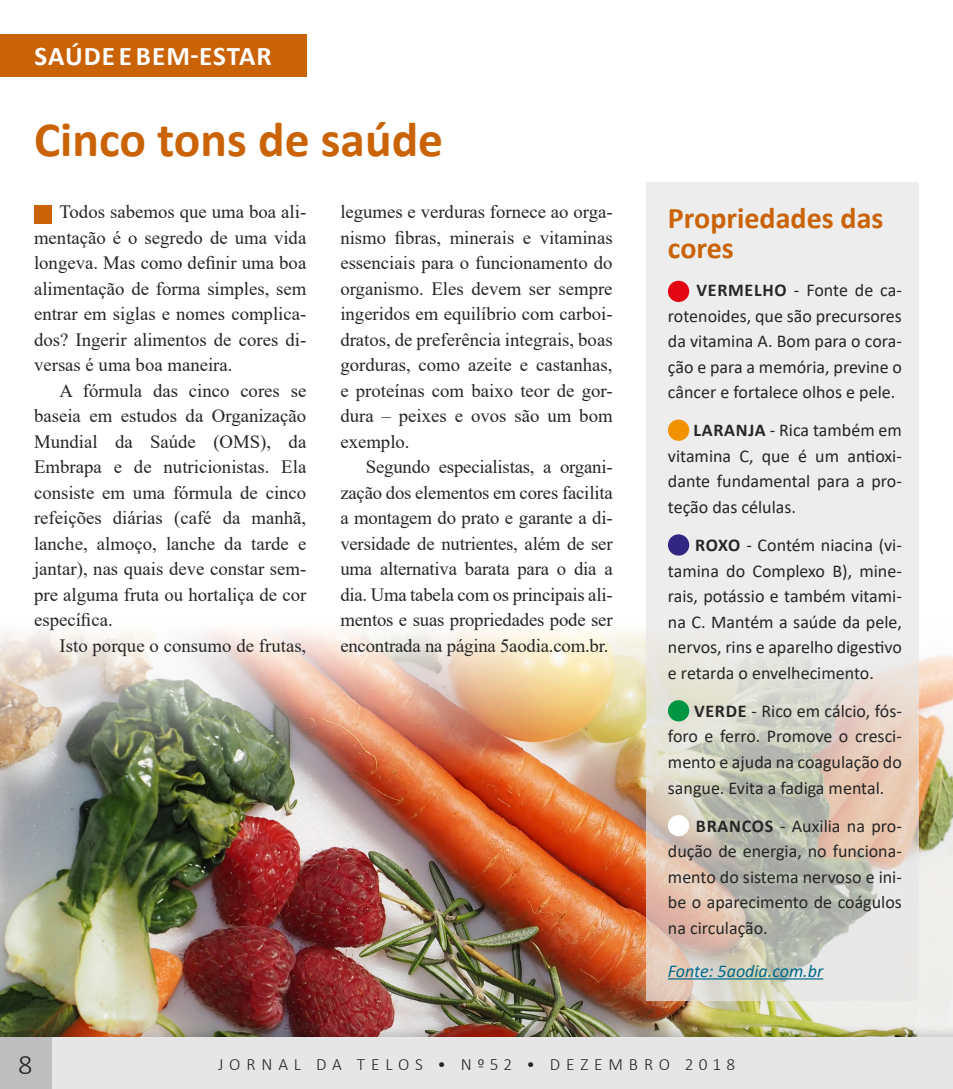
<style>
.page{position:relative;width:953px;height:1089px;background:#fff}
.page>*{position:absolute;margin:0;border:0;box-sizing:border-box;transform-origin:0 0}
.t1{font:700 49.5px "Calibri";color:#ca6306}
.t2{font:700 30px/30px "Calibri";color:#ca6306}
.t3{font:300 28.5px "Calibri";color:#262626}
.t4{font:700 27px "Calibri";letter-spacing:.035em;color:#fff}
.t5{font:18.75px/25.5px "Times New Roman";color:#262626;text-align:justify}
.t6{font:18px/25.5px "Calibri";color:#262626;text-align:justify}
.t7{font:italic 18px "Calibri";color:#00698c}
.t8{font:300 17.25px "Calibri";letter-spacing:.34em;color:#262626}
.s1{font-weight:700}
</style>
<div class="page">
<img style="left:0;top:614px;width:952px;height:409px">
<svg style="left:646px;top:182px;width:272px;height:819px;background:#e3e0da"></svg>
<div style="left:34px;top:205px;width:17px;height:19px;background:#ca6306"></div>
<div style="left:0;top:34px;width:306px;height:43px;background:#ca6306"></div>
<div style="left:668px;top:281px;width:21px;height:21px;background:#e30613;border-radius:50%"></div>
<div style="left:668px;top:419px;width:21px;height:22px;background:#f39200;border-radius:50%"></div>
<div style="left:668px;top:534px;width:21px;height:21px;background:#312783;border-radius:50%"></div>
<div style="left:668px;top:700px;width:21px;height:21px;background:#009641;border-radius:50%"></div>
<div style="left:668px;top:815px;width:21px;height:21px;background:#fff;border-radius:50%"></div>
<hr style="left:668px;top:978px;width:155px;height:1px;background:#00698c">
<div style="left:0;top:1023px;width:952px;height:66px;background:#000;opacity:.3"></div>
<div style="left:0;top:1037px;width:952px;height:52px;background:#e7e6e6"></div>
<div style="left:0;top:1037px;width:51px;height:52px;background:#bebebe"></div>
<h3 class="t4" style="left:35px;top:37px;width:239px">SAÚDE E BEM-ESTAR</h3>
<h1 class="t1" style="left:34px;top:105px;width:410px">Cinco tons de saúde</h1>
<p class="t5" style="left:34px;top:198px;width:274px;text-indent:25px">Todos sabemos que uma boa ali&shy;mentação é o segredo de uma vida longeva. Mas como definir uma boa alimentação de forma simples, sem entrar em siglas e nomes complica&shy;dos? Ingerir alimentos de cores di&shy;versas é uma boa maneira.</p>
<p class="t5" style="left:34px;top:377px;width:274px;text-indent:26px">A fórmula das cinco cores se baseia em estudos da Organização Mundial da Saúde (OMS), da Embrapa e de nutricionistas. Ela consiste em uma fórmula de cinco refeições diárias (café da manhã, lanche, almoço, lanche da tarde e jantar), nas quais deve constar sem&shy;pre alguma fruta ou hortaliça de cor específica.</p>
<p class="t5" style="left:60px;top:632px;width:248px">Isto porque o consumo de frutas,</p>
<p class="t5" style="left:340px;top:198px;width:274px">legumes e verduras fornece ao orga&shy;nismo fibras, minerais e vitaminas essenciais para o funcionamento do organismo. Eles devem ser sempre ingeridos em equilíbrio com carboi&shy;dratos, de preferência integrais, boas gorduras, como azeite e castanhas, e proteínas com baixo teor de gor&shy;dura – peixes e ovos são um bom exemplo.</p>
<p class="t5" style="left:340px;top:453px;width:274px;text-indent:26px">Segundo especialistas, a organi&shy;zação dos elementos em cores facilita a montagem do prato e garante a di&shy;versidade de nutrientes, além de ser uma alternativa barata para o dia a dia. Uma tabela com os principais ali&shy;mentos e suas propriedades pode ser encontrada na página 5aodia.com.br.</p>
<h2 class="t2" style="left:668px;top:202px;width:217px">Propriedades das cores</h2>
<p class="t6" style="left:668px;top:277px;width:235px;text-indent:29px"><span class="s1">VERMELHO</span> - Fonte de ca&shy;rotenoides, que são precursores da vitamina A. Bom para o cora&shy;ção e para a memória, previne o câncer e fortalece olhos e pele.</p>
<p class="t6" style="left:668px;top:417px;width:235px;text-indent:25px"><span class="s1">LARANJA</span> - Rica também em vitamina C, que é um antioxi&shy;dante fundamental para a pro&shy;teção das células.</p>
<p class="t6" style="left:668px;top:532px;width:235px;text-indent:27px"><span class="s1">ROXO</span> - Contém niacina (vi&shy;tamina do Complexo B), mine&shy;rais, potássio e também vitami&shy;na C. Mantém a saúde da pele, nervos, rins e aparelho digestivo e retarda o envelhecimento.</p>
<p class="t6" style="left:668px;top:697px;width:235px;text-indent:26px"><span class="s1">VERDE</span> - Rico em cálcio, fós&shy;foro e ferro. Promove o cresci&shy;mento e ajuda na coagulação do sangue. Evita a fadiga mental.</p>
<p class="t6" style="left:668px;top:812px;width:235px;text-indent:28px"><span class="s1">BRANCOS</span> - Auxilia na pro&shy;dução de energia, no funciona&shy;mento do sistema nervoso e ini&shy;be o aparecimento de coágulos na circulação.</p>
<p class="t7" style="left:668px;top:958px;width:157px">Fonte: 5aodia.com.br</p>
<h3 class="t3" style="left:18px;top:1047px;width:16px">8</h3>
<p class="t8" style="left:218px;top:1053px;width:518px">JORNAL DA TELOS • Nº52 • DEZEMBRO 2018</p>
</div>
